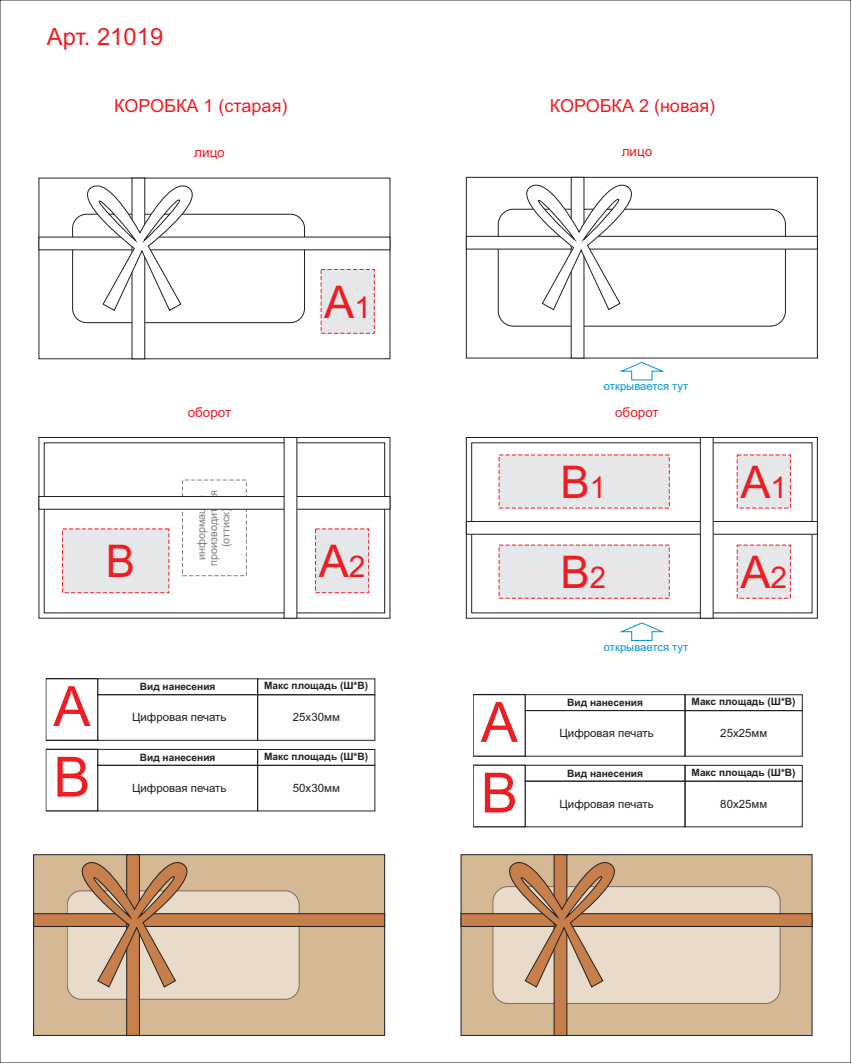
<style>
.page{position:relative;width:851px;height:1063px;background:#fff}
.page>*{position:absolute;margin:0;border:0;box-sizing:border-box;transform-origin:0 0}
.t1{font:55.5px/70.6px "Arial";color:#ee1d23}
.t2{font:45.08px "Arial";color:#ee1d23}
.t3{font:23.77px "Arial";color:#ee1d23}
.t4{font:18px "Arial";color:#ee1d23}
.t5{font:13.5px "Arial";color:#ee1d23}
.t6{font:11.48px "Arial";color:#231f20}
.t7{font:11.25px "Arial";color:#0095d9}
.t8{font:10.88px/12.1px "Arial";color:#808285;text-align:center}
.t9{font:700 10.12px "Arial";color:#231f20}
.s1{font-size:30px}
</style>
<div class="page">
<svg style="left:460px;top:854px;width:352px;height:182px;background:#ceb397"></svg>
<div style="left:525px;top:765px;width:160px;height:16px;border:1px solid #231f20"></div>
<div style="left:525px;top:710px;width:160px;height:46px;border:1px solid #231f20"></div>
<div style="left:525px;top:781px;width:160px;height:46px;border:1px solid #231f20"></div>
<div style="left:684px;top:781px;width:118px;height:46px;border:1px solid #231f20"></div>
<div style="left:684px;top:695px;width:118px;height:16px;border:1px solid #231f20"></div>
<div style="left:684px;top:765px;width:118px;height:16px;border:1px solid #231f20"></div>
<div style="left:473px;top:765px;width:52px;height:62px;border:1px solid #231f20"></div>
<svg style="left:466px;top:177px;width:351px;height:203px"></svg>
<svg style="left:466px;top:437px;width:351px;height:204px"></svg>
<svg style="left:33px;top:854px;width:352px;height:182px;background:#caad8f"></svg>
<div style="left:98px;top:679px;width:160px;height:16px;border:1px solid #231f20"></div>
<div style="left:98px;top:749px;width:160px;height:16px;border:1px solid #231f20"></div>
<div style="left:98px;top:765px;width:160px;height:46px;border:1px solid #231f20"></div>
<div style="left:257px;top:765px;width:118px;height:46px;border:1px solid #231f20"></div>
<div style="left:257px;top:679px;width:118px;height:16px;border:1px solid #231f20"></div>
<div style="left:257px;top:749px;width:118px;height:16px;border:1px solid #231f20"></div>
<div style="left:46px;top:749px;width:52px;height:62px;border:1px solid #231f20"></div>
<svg style="left:38px;top:178px;width:352px;height:181px"></svg>
<svg style="left:38px;top:437px;width:352px;height:182px"></svg>
<h3 class="t3" style="left:47px;top:27px;width:118px">Арт. 21019</h3>
<h3 class="t4" style="left:114px;top:99px;width:175px">КОРОБКА 1 (старая)</h3>
<h3 class="t4" style="left:549px;top:99px;width:167px">КОРОБКА 2 (новая)</h3>
<h3 class="t5" style="left:194px;top:147px;width:32px">лицо</h3>
<h3 class="t5" style="left:621px;top:147px;width:32px">лицо</h3>
<h2 class="t2" style="left:324px;top:285px;width:48px">А<span class="s1">1</span></h2>
<p class="t7" style="left:603px;top:382px;width:86px">открывается тут</p>
<h3 class="t5" style="left:188px;top:407px;width:45px">оборот</h3>
<h3 class="t5" style="left:615px;top:407px;width:45px">оборот</h3>
<h2 class="t2" style="left:106px;top:544px;width:31px">В</h2>
<p class="t8" style="left:196px;top:566px;width:77px;rotate:-90deg">информация производителя (оттиск)</p>
<h2 class="t2" style="left:318px;top:544px;width:48px">А<span class="s1">2</span></h2>
<h2 class="t2" style="left:560px;top:465px;width:47px">В<span class="s1">1</span></h2>
<h2 class="t2" style="left:560px;top:555px;width:47px">В<span class="s1">2</span></h2>
<h2 class="t2" style="left:740px;top:465px;width:48px">А<span class="s1">1</span></h2>
<h2 class="t2" style="left:740px;top:555px;width:48px">А<span class="s1">2</span></h2>
<p class="t7" style="left:603px;top:643px;width:86px">открывается тут</p>
<h1 class="t1" style="left:53px;top:676px;width:39px">А<br>В</h1>
<p class="t9" style="left:140px;top:683px;width:77px">Вид нанесения</p>
<p class="t6" style="left:132px;top:713px;width:96px">Цифровая печать</p>
<p class="t9" style="left:140px;top:753px;width:77px">Вид нанесения</p>
<p class="t6" style="left:132px;top:783px;width:96px">Цифровая печать</p>
<p class="t9" style="left:264px;top:682px;width:106px">Макс площадь (Ш*В)</p>
<p class="t6" style="left:293px;top:713px;width:48px">25х30мм</p>
<p class="t9" style="left:264px;top:753px;width:106px">Макс площадь (Ш*В)</p>
<p class="t6" style="left:293px;top:783px;width:48px">50х30мм</p>
<h1 class="t1" style="left:480px;top:692px;width:39px">А<br>В</h1>
<p class="t9" style="left:567px;top:699px;width:77px">Вид нанесения</p>
<p class="t6" style="left:559px;top:729px;width:96px">Цифровая печать</p>
<p class="t9" style="left:567px;top:769px;width:77px">Вид нанесения</p>
<p class="t6" style="left:559px;top:799px;width:96px">Цифровая печать</p>
<p class="t9" style="left:691px;top:698px;width:106px">Макс площадь (Ш*В)</p>
<p class="t6" style="left:720px;top:729px;width:48px">25х25мм</p>
<p class="t9" style="left:691px;top:769px;width:106px">Макс площадь (Ш*В)</p>
<p class="t6" style="left:720px;top:799px;width:48px">80х25мм</p>
</div>
